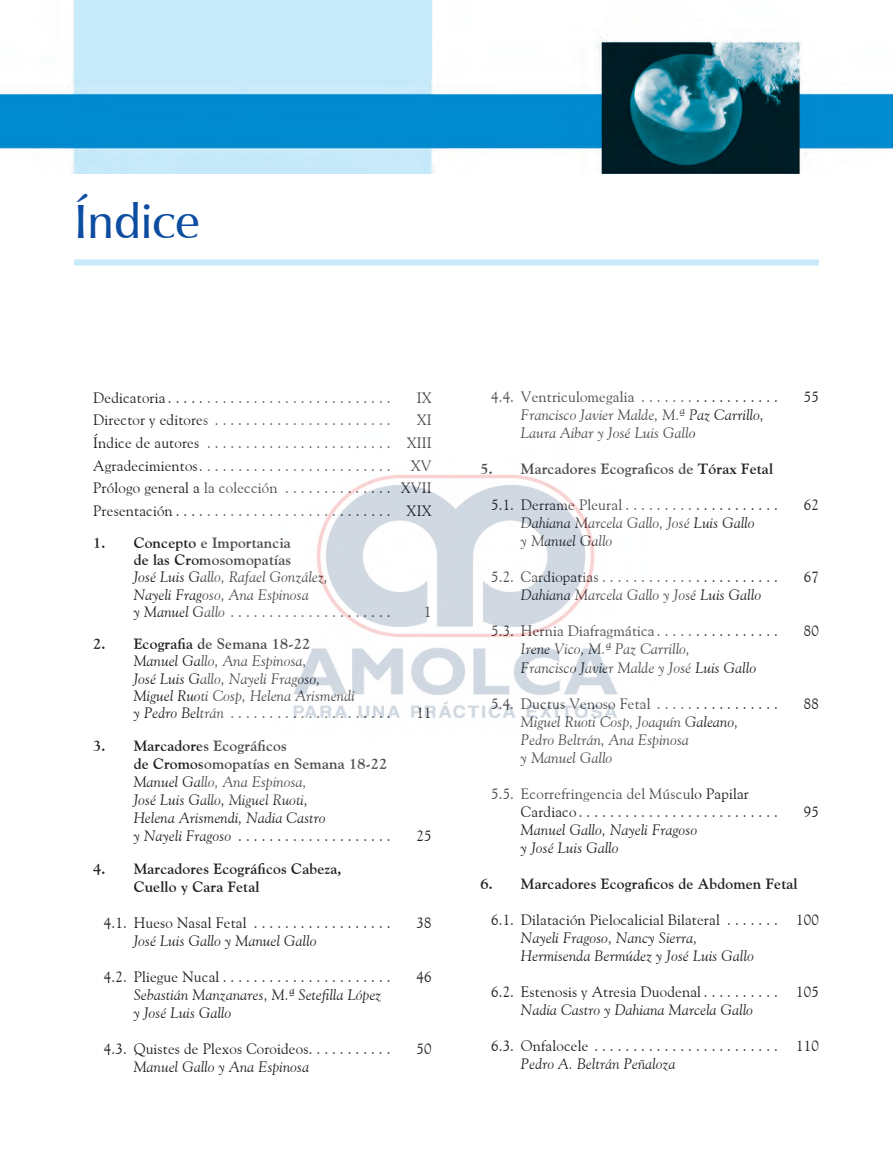
<style>
.page{position:relative;width:893px;height:1169px;background:#fff}
.page>*{position:absolute;margin:0;border:0;box-sizing:border-box;transform-origin:0 0}
.t1{font:600 48px "Zapf Humanist 601 BT";color:#0d4da1}
.t2{font:italic 15px/18px "Goudy Old Style BT";letter-spacing:.01em;color:#231f20}
.t3{font:15px/22.5px "Goudy Old Style BT";letter-spacing:.01em;color:#231f20;text-align:justify}
.t4{font:700 15px/18px "Goudy Old Style BT";letter-spacing:.015em;color:#231f20}
.s1{font-style:normal}
</style>
<div class="page">
<div style="left:74px;top:259px;width:744px;height:6px;background:#c6eafa"></div>
<img style="left:0;top:0;width:892px;height:173px">
<div style="left:75px;top:0;width:356px;height:78px;background:#c6eafa"></div>
<img style="left:293px;top:474px;width:325px;height:244px">
<h1 class="t1" style="left:74px;top:192px;width:127px">Índice</h1>
<p class="t3" style="left:93px;top:386px;width:291px">Dedicatoria . . . . . . . . . . . . . . . . . . . . . . . . . . . .</p>
<p class="t3" style="left:416px;top:386px;width:16px">IX</p>
<p class="t3" style="left:93px;top:409px;width:291px">Director y editores . . . . . . . . . . . . . . . . . . . . . .</p>
<p class="t3" style="left:416px;top:409px;width:16px">XI</p>
<p class="t3" style="left:93px;top:431px;width:291px">Índice de autores . . . . . . . . . . . . . . . . . . . . . . .</p>
<p class="t3" style="left:406px;top:431px;width:26px">XIII</p>
<p class="t3" style="left:93px;top:454px;width:291px">Agradecimientos . . . . . . . . . . . . . . . . . . . . . . . .</p>
<p class="t3" style="left:93px;top:454px;width:340px;text-indent:317px">XV Prólogo general a la colección . . . . . . . . . . . . . XVII Presentación . . . . . . . . . . . . . . . . . . . . . . . . . . .</p>
<p class="t3" style="left:406px;top:499px;width:26px">XIX</p>
<p class="t4" style="left:93px;top:533px;width:199px;line-height:17.2px;text-align:right">1. Concepto e Importancia de las Cromosomopatías</p>
<p class="t2" style="left:134px;top:568px;width:250px;line-height:17.2px">José Luis Gallo, Rafael González,<br>Nayeli Fragoso, Ana Espinosa<br>y Manuel Gallo <span class="s1">. . . . . . . . . . . . . . . . . . . .</span></p>
<p class="t4" style="left:93px;top:634px;width:218px">2. Ecografia de Semana 18-22</p>
<p class="t2" style="left:134px;top:652px;width:250px;line-height:17.2px">Manuel Gallo, Ana Espinosa,<br>José Luis Gallo, Nayeli Fragoso,<br>Miguel Ruoti Cosp, Helena Arismendi<br>y Pedro Beltrán <span class="s1">. . . . . . . . . . . . . . . . . . . .</span></p>
<p class="t4" style="left:134px;top:736px;width:255px;text-indent:-40px">3. Marcadores Ecográficos<br>de Cromosomopatías en Semana 18-22</p>
<p class="t2" style="left:134px;top:772px;width:250px">Manuel Gallo, Ana Espinosa,<br>José Luis Gallo, Miguel Ruoti,<br>Helena Arismendi, Nadia Castro<br>y Nayeli Fragoso <span class="s1">. . . . . . . . . . . . . . . . . . .</span></p>
<p class="t3" style="left:424px;top:600px;width:9px">1</p>
<p class="t3" style="left:416px;top:701px;width:17px">11</p>
<p class="t3" style="left:416px;top:824px;width:17px">25</p>
<p class="t4" style="left:134px;top:859px;width:209px;text-indent:-40px">4. Marcadores Ecográficos Cabeza,<br>Cuello y Cara Fetal</p>
<p class="t3" style="left:104px;top:911px;width:280px">4.1. Hueso Nasal Fetal . . . . . . . . . . . . . . . . .</p>
<p class="t3" style="left:416px;top:911px;width:17px">38</p>
<p class="t2" style="left:134px;top:931px;width:184px">José Luis Gallo y Manuel Gallo</p>
<p class="t3" style="left:104px;top:965px;width:280px">4.2. Pliegue Nucal . . . . . . . . . . . . . . . . . . . . .</p>
<p class="t3" style="left:416px;top:965px;width:17px">46</p>
<p class="t2" style="left:134px;top:985px;width:249px">Sebastián Manzanares, M.ª Setefilla López y José Luis Gallo</p>
<p class="t3" style="left:104px;top:1037px;width:286px">4.3. Quistes de Plexos Coroideos. . . . . . . . . . .</p>
<p class="t3" style="left:416px;top:1037px;width:17px">50</p>
<p class="t2" style="left:134px;top:1057px;width:177px">Manuel Gallo y Ana Espinosa</p>
<p class="t3" style="left:491px;top:386px;width:280px">4.4. Ventriculomegalia . . . . . . . . . . . . . . . . .</p>
<p class="t3" style="left:803px;top:386px;width:17px">55</p>
<p class="t2" style="left:520px;top:406px;width:244px">Francisco Javier Malde, M.ª Paz Carrillo,<br>Laura Aibar y José Luis Gallo</p>
<p class="t4" style="left:480px;top:460px;width:294px">5. Marcadores Ecograficos de Tórax Fetal</p>
<p class="t3" style="left:491px;top:494px;width:280px">5.1. Derrame Pleural . . . . . . . . . . . . . . . . . . .</p>
<p class="t3" style="left:803px;top:494px;width:17px">62</p>
<p class="t2" style="left:520px;top:514px;width:235px">Dahiana Marcela Gallo, José Luis Gallo y Manuel Gallo</p>
<p class="t3" style="left:491px;top:566px;width:280px">5.2. Cardiopatias . . . . . . . . . . . . . . . . . . . . . .</p>
<p class="t3" style="left:803px;top:566px;width:17px">67</p>
<p class="t2" style="left:520px;top:586px;width:241px">Dahiana Marcela Gallo y José Luis Gallo</p>
<p class="t3" style="left:491px;top:620px;width:280px">5.3. Hernia Diafragmática . . . . . . . . . . . . . . .</p>
<p class="t3" style="left:803px;top:620px;width:17px">80</p>
<p class="t2" style="left:520px;top:640px;width:237px">Irene Vico, M.ª Paz Carrillo,<br>Francisco Javier Malde y José Luis Gallo</p>
<p class="t3" style="left:491px;top:692px;width:280px">5.4. Ductus Venoso Fetal . . . . . . . . . . . . . . .</p>
<p class="t3" style="left:803px;top:692px;width:17px">88</p>
<p class="t2" style="left:520px;top:712px;width:219px">Miguel Ruoti Cosp, Joaquín Galeano,<br>Pedro Beltrán, Ana Espinosa<br>y Manuel Gallo</p>
<p class="t3" style="left:520px;top:784px;width:250px;line-height:18px;text-indent:-30px">5.5. Ecorrefringencia del Músculo Papilar<br>Cardiaco . . . . . . . . . . . . . . . . . . . . . . . . .</p>
<p class="t3" style="left:803px;top:800px;width:17px">95</p>
<p class="t2" style="left:520px;top:820px;width:178px">Manuel Gallo, Nayeli Fragoso y José Luis Gallo</p>
<p class="t4" style="left:480px;top:874px;width:318px">6. Marcadores Ecograficos de Abdomen Fetal</p>
<p class="t3" style="left:491px;top:908px;width:280px">6.1. Dilatación Pielocalicial Bilateral . . . . . .</p>
<p class="t3" style="left:795px;top:908px;width:24px">100</p>
<p class="t2" style="left:520px;top:928px;width:234px">Nayeli Fragoso, Nancy Sierra,<br>Hermisenda Bermúdez y José Luis Gallo</p>
<p class="t3" style="left:491px;top:980px;width:280px">6.2. Estenosis y Atresia Duodenal . . . . . . . . .</p>
<p class="t3" style="left:795px;top:980px;width:24px">105</p>
<p class="t2" style="left:520px;top:1000px;width:233px">Nadia Castro y Dahiana Marcela Gallo</p>
<p class="t3" style="left:491px;top:1034px;width:280px">6.3. Onfalocele . . . . . . . . . . . . . . . . . . . . . . .</p>
<p class="t3" style="left:795px;top:1034px;width:24px">110</p>
<p class="t2" style="left:520px;top:1054px;width:156px">Pedro A. Beltrán Peñaloza</p>
</div>
